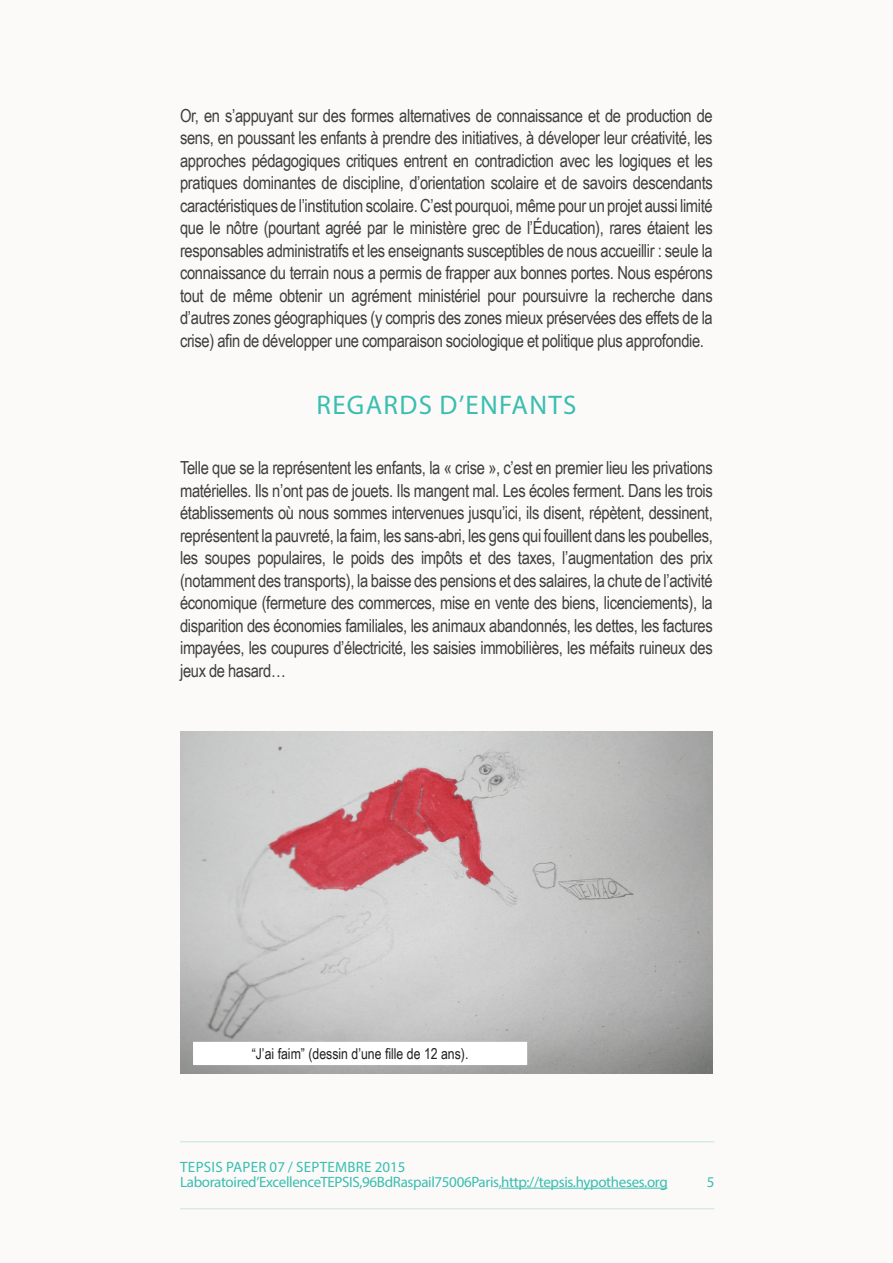
<style>
.page{position:relative;width:893px;height:1263px;background:#fbfaf9}
.page>*{position:absolute;margin:0;border:0;box-sizing:border-box;transform-origin:0 0}
.texte_courant{font:27px "Myriad Pro";letter-spacing:.05em;color:#3abeb0}
.texte_courant-2{font:18px/22.5px "Arial Narrow";letter-spacing:-.02em;color:#3e3e3f;text-align:justify}
.t1{font:15px/15px "Myriad Pro";letter-spacing:-.025em;color:#3abeb0}
.t2{font:15px "Arial Narrow";color:#231f20}
</style>
<div class="page">
<hr style="left:501px;top:1188px;width:167px;height:1px;background:#3abeb0">
<hr style="left:180px;top:1141px;width:534px;height:1px;background:#c4e5e1">
<hr style="left:180px;top:1208px;width:534px;height:1px;background:#c4e5e1">
<img style="left:180px;top:732px;width:533px;height:342px">
<div style="left:194px;top:1042px;width:332px;height:22px;background:#fff"></div>
<p class="texte_courant-2" style="left:180px;top:103px;width:534px">Or, en s’appuyant sur des formes alternatives de connaissance et de production de sens, en poussant les enfants à prendre des initiatives, à déveloper leur créativité, les approches pédagogiques critiques entrent en contradiction avec les logiques et les pratiques dominantes de discipline, d’orientation scolaire et de savoirs descendants caractéristiques de l’institution scolaire. C’est pourquoi, même pour un projet aussi limité que le nôtre (pourtant agréé par le ministère grec de l’Éducation), rares étaient les responsables administratifs et les enseignants susceptibles de nous accueillir : seule la connaissance du terrain nous a permis de frapper aux bonnes portes. Nous espérons tout de même obtenir un agrément ministériel pour poursuivre la recherche dans d’autres zones géographiques (y compris des zones mieux préservées des effets de la crise) afin de développer une comparaison sociologique et politique plus approfondie.</p>
<p class="texte_courant" style="left:316px;top:388px;width:262px">REGARDS D’ENFANTS</p>
<p class="texte_courant-2" style="left:180px;top:456px;width:534px">Telle que se la représentent les enfants, la « crise », c’est en premier lieu les privations matérielles. Ils n’ont pas de jouets. Ils mangent mal. Les écoles ferment. Dans les trois établissements où nous sommes intervenues jusqu’ici, ils disent, répètent, dessinent, représentent la pauvreté, la faim, les sans-abri, les gens qui fouillent dans les poubelles, les soupes populaires, le poids des impôts et des taxes, l’augmentation des prix (notamment des transports), la baisse des pensions et des salaires, la chute de l’activité économique (fermeture des commerces, mise en vente des biens, licenciements), la disparition des économies familiales, les animaux abandonnés, les dettes, les factures impayées, les coupures d’électricité, les saisies immobilières, les méfaits ruineux des jeux de hasard…</p>
<p class="t2" style="left:252px;top:1043px;width:218px">“J’ai faim” (dessin d’une fille de 12 ans).</p>
<p class="t1" style="left:180px;top:1159px;width:489px">TEPSIS PAPER 07 / SEPTEMBRE 2015<br>Laboratoire d’Excellence TEPSIS, 96 Bd Raspail 75006 Paris, http://tepsis.hypotheses.org</p>
<p class="t1" style="left:707px;top:1174px;width:9px">5</p>
</div>
